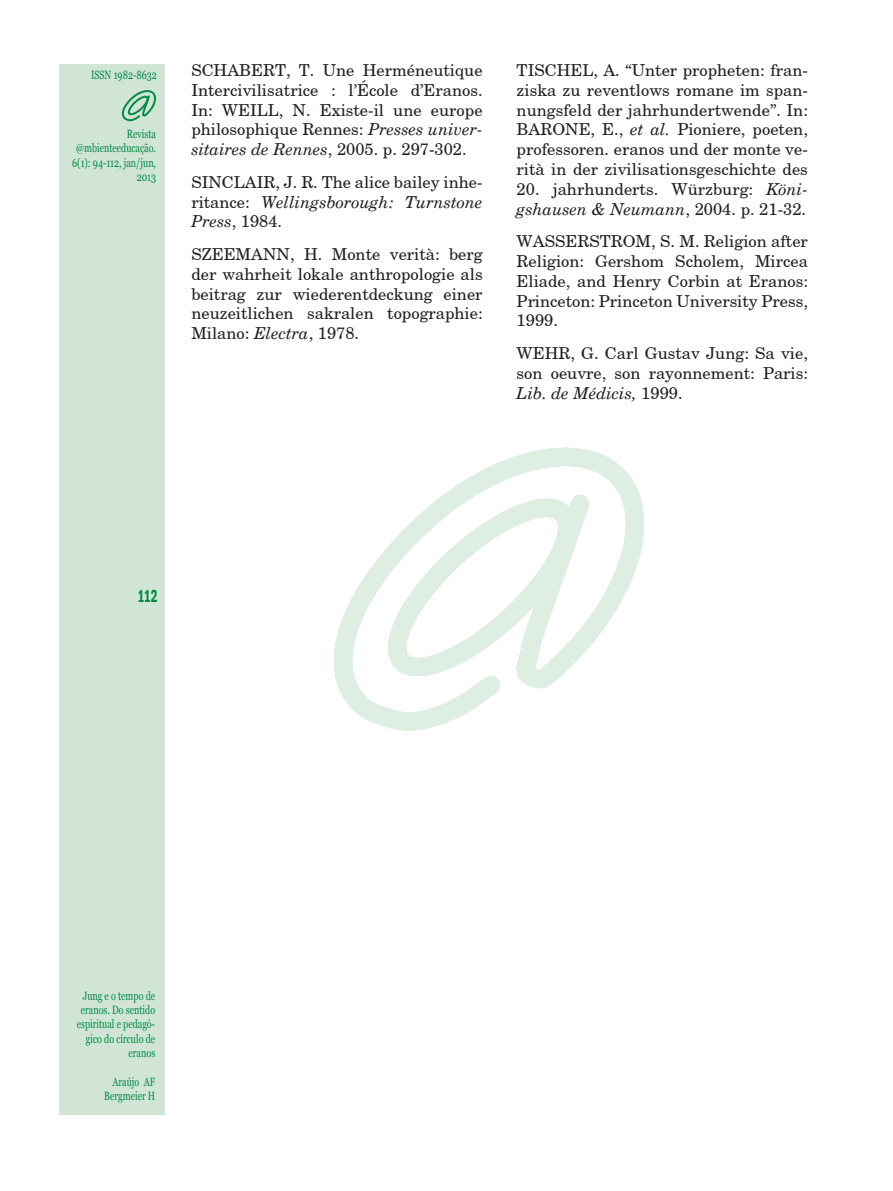
<style>
.page{position:relative;width:893px;height:1191px;background:#fff}
.page>*{position:absolute;margin:0;border:0;box-sizing:border-box;transform-origin:0 0}
.t1{font:600 condensed 18px "Franklin Gothic";color:#008b43;scale:.75 1}
.biblio{font:16.5px/19.8px "New Century Schoolbook";color:#231f20;text-align:justify}
.t2{font:12px/14.4px "Georgia";color:#008b43;text-align:right;scale:.75 1}
.s1{font-style:italic}
</style>
<div class="page">
<div style="left:60px;top:64px;width:105px;height:1050px;background:#d1e5d7"></div>
<svg style="left:334px;top:447px;width:310px;height:284px"></svg>
<svg style="left:121px;top:90px;width:35px;height:32px"></svg>
<p class="t2" style="left:91px;top:68px;width:89px">ISSN 1982-8632</p>
<p class="t2" style="left:72px;top:127px;width:113px">Revista @mbienteeducação.<br>6(1): 94-112, jan/jun,<br>2013</p>
<p class="biblio" style="left:191px;top:60px;width:293px">SCHABERT, T. Une Herméneutique Intercivilisatrice : l’École d’Eranos.<br>In: WEILL, N. Existe-il une europe philosophique Rennes: <span class="s1">Presses univer&shy;sitaires de Rennes</span>, 2005. p. 297-302.</p>
<p class="biblio" style="left:191px;top:171px;width:293px">SINCLAIR, J. R. The alice bailey inhe&shy;ritance: <span class="s1">Wellingsborough: Turnstone Press</span>, 1984.</p>
<p class="biblio" style="left:191px;top:244px;width:293px">SZEEMANN, H. Monte verità: berg der wahrheit lokale anthropologie als beitrag zur wiederentdeckung einer neuzeitlichen sakralen topographie:<br>Milano: <span class="s1">Electra</span>, 1978.</p>
<p class="biblio" style="left:517px;top:60px;width:293px">TISCHEL, A. “Unter propheten: fran&shy;ziska zu reventlows romane im span&shy;nungsfeld der jahrhundertwende”. In:<br>BARONE, E., <span class="s1">et al.</span> Pioniere, poeten, professoren. eranos und der monte ve&shy;rità in der zivilisationsgeschichte des</p>
<p class="biblio" style="left:517px;top:179px;width:293px">20. jahrhunderts. Würzburg: <span class="s1">Köni&shy;gshausen &amp; Neumann</span>, 2004. p. 21-32.</p>
<p class="biblio" style="left:517px;top:231px;width:293px">WASSERSTROM, S. M. Religion after Religion: Gershom Scholem, Mircea Eliade, and Henry Corbin at Eranos:<br>Princeton: Princeton University Press, 1999.</p>
<p class="biblio" style="left:517px;top:343px;width:293px">WEHR, G. Carl Gustav Jung: Sa vie, son oeuvre, son rayonnement: Paris:<br><span class="s1">Lib. de Médicis,</span> 1999.</p>
<p class="t1" style="left:137px;top:583px;width:29px">112</p>
<p class="t2" style="left:77px;top:988px;width:106px">Jung e o tempo de eranos. Do sentido espiritual e pedagó&shy;gico do círculo de eranos</p>
<p class="t2" style="left:104px;top:1075px;width:69px">Araújo AF<br>Bergmeier H</p>
</div>
